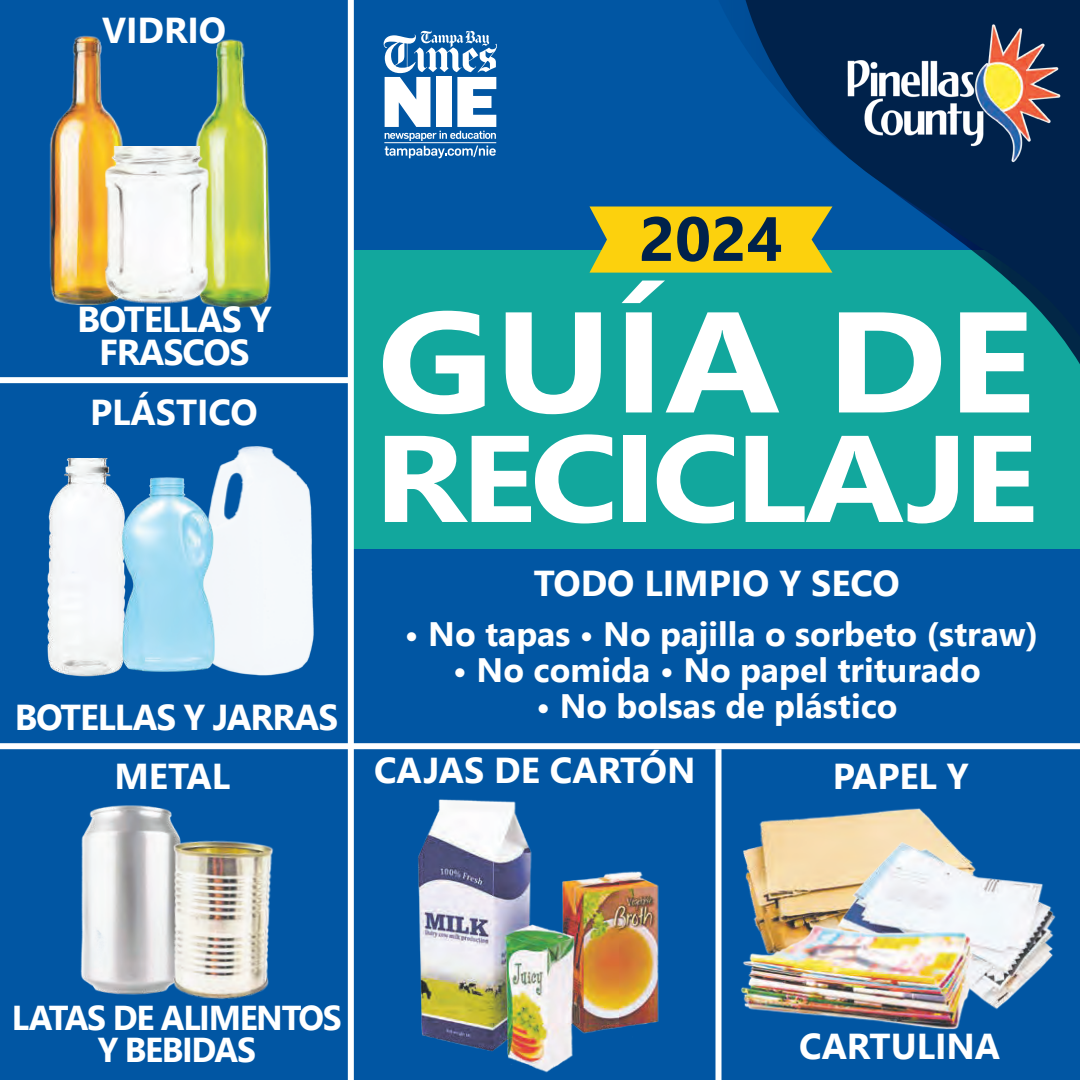
<style>
.page{position:relative;width:1080px;height:1080px;background:#0156a3}
.page>*{position:absolute;margin:0;border:0;box-sizing:border-box;transform-origin:0 0}
.t1{font:700 142.95px "Nirmala UI";color:#fff;scale:1.15 1}
.t2{font:700 123px "Nirmala UI";letter-spacing:-.04em;color:#fff;scale:1.15 1}
.t3{font:700 62.4px "Nirmala UI";color:#00224b}
.t4{font:700 53.85px "Frutiger";letter-spacing:-.03em;color:#fff}
.t5{font:700 50.1px "Frutiger";letter-spacing:-.03em;color:#fff}
.t6{font:700 49.05px "Frutiger";letter-spacing:-.03em;color:#fff}
.t7{font:700 41.4px "Frutiger";letter-spacing:-.03em;color:#fff}
.t8{font:700 36px "Nirmala UI";color:#fff}
.t9{font:700 36px/32.2px "Nirmala UI";letter-spacing:-.03em;color:#fff;text-align:center}
.t10{font:700 34.5px/32.2px "Nirmala UI";letter-spacing:-.04em;color:#fff;text-align:center}
.t11{font:700 33.9px "Nirmala UI";color:#fff}
</style>
<div class="page">
<div style="left:351px;top:251px;width:729px;height:298px;background:#12a79d"></div>
<svg style="left:384px;top:31px;width:113px;height:127px"></svg>
<img style="left:418px;top:799px;width:241px;height:274px">
<img style="left:743px;top:808px;width:203px;height:109px">
<img style="left:820px;top:837px;width:236px;height:173px">
<img style="left:741px;top:917px;width:241px;height:113px">
<img style="left:47px;top:458px;width:67px;height:219px">
<img style="left:232px;top:446px;width:82px;height:230px">
<img style="left:114px;top:460px;width:118px;height:213px">
<img style="left:80px;top:805px;width:99px;height:190px">
<img style="left:162px;top:835px;width:112px;height:165px">
<img style="left:49px;top:35px;width:76px;height:270px">
<img style="left:192px;top:39px;width:79px;height:269px">
<img style="left:73px;top:147px;width:166px;height:161px">
<div style="left:348px;top:0;width:6px;height:1080px;background:#fff"></div>
<div style="left:716px;top:749px;width:6px;height:331px;background:#fff"></div>
<div style="left:0;top:377px;width:349px;height:6px;background:#fff"></div>
<div style="left:0;top:743px;width:1080px;height:6px;background:#fff"></div>
<svg style="left:590px;top:207px;width:117px;height:66px;background:#e9c918"></svg>
<svg style="left:707px;top:0;width:373px;height:364px"></svg>
<svg style="left:740px;top:0;width:340px;height:348px"></svg>
<svg style="left:746px;top:0;width:334px;height:337px"></svg>
<img style="left:841px;top:20px;width:223px;height:148px">
<p class="t8" style="left:102px;top:0;width:126px">VIDRIO</p>
<p class="t9" style="left:77px;top:301px;width:196px">BOTELLAS Y<br>FRASCOS</p>
<p class="t8" style="left:90px;top:382px;width:169px">PLÁSTICO</p>
<p class="t9" style="left:15px;top:699px;width:325px">BOTELLAS Y JARRAS</p>
<p class="t8" style="left:114px;top:747px;width:117px">METAL</p>
<p class="t3" style="left:639px;top:187px;width:145px">2024</p>
<p class="t1" style="left:377px;top:244px;width:573px">GUÍA DE</p>
<p class="t2" style="left:374px;top:377px;width:579px">RECICLAJE</p>
<p class="t4" style="left:449px;top:331px;width:203px">PAPER &amp;</p>
<p class="t5" style="left:467px;top:383px;width:189px">PAPER &amp;</p>
<p class="t7" style="left:416px;top:502px;width:157px">PAPER &amp;</p>
<p class="t8" style="left:534px;top:554px;width:367px">TODO LIMPIO Y SECO</p>
<p class="t11" style="left:405px;top:606px;width:635px">• No tapas • No pajilla o sorbeto (straw)</p>
<p class="t11" style="left:453px;top:642px;width:529px">• No comida • No papel triturado</p>
<p class="t11" style="left:536px;top:678px;width:363px">• No bolsas de plástico</p>
<p class="t6" style="left:806px;top:749px;width:185px">PAPER &amp;</p>
<p class="t8" style="left:374px;top:741px;width:323px">CAJAS DE CARTÓN</p>
<p class="t8" style="left:833px;top:747px;width:138px">PAPEL Y</p>
<p class="t10" style="left:12px;top:999px;width:331px">LATAS DE ALIMENTOS<br>Y BEBIDAS</p>
<p class="t8" style="left:799px;top:1016px;width:203px">CARTULINA</p>
</div>
